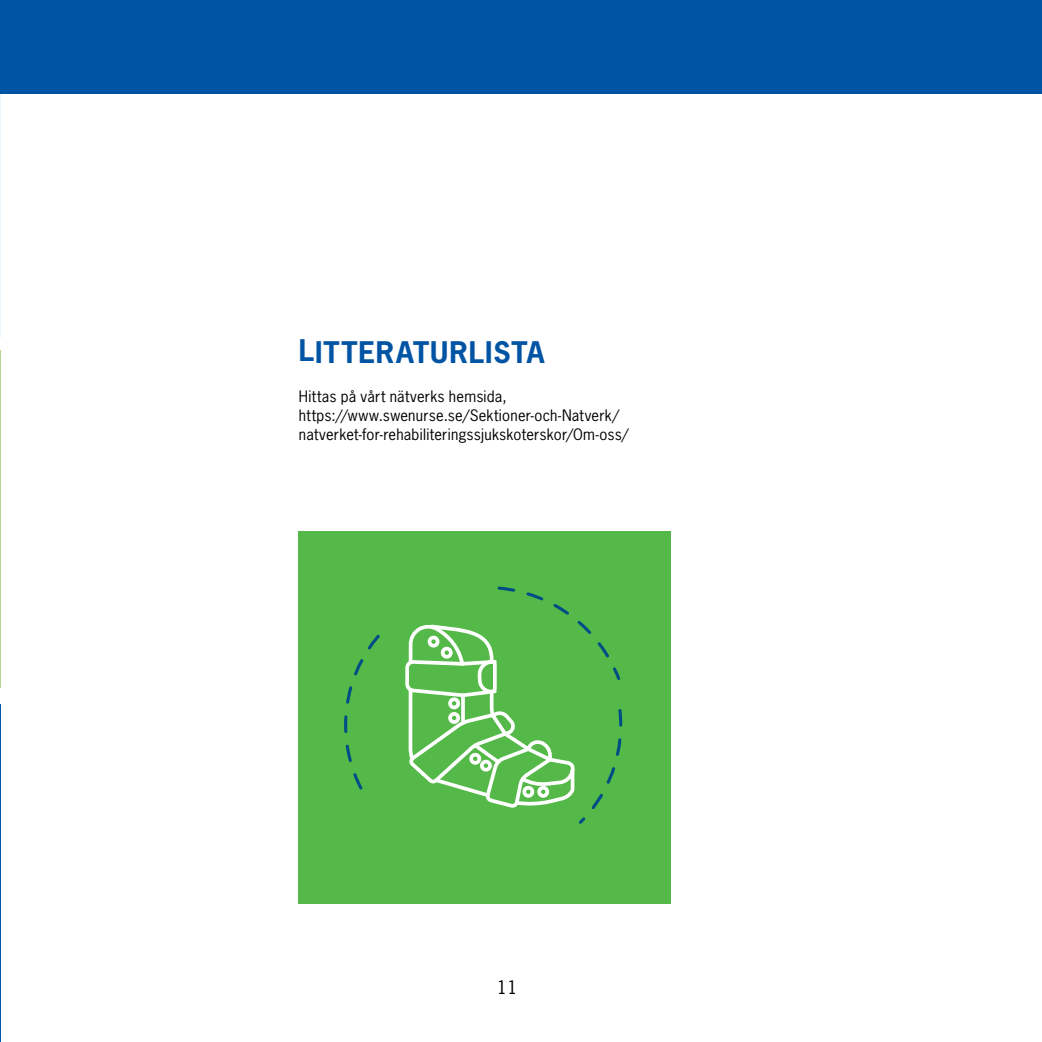
<style>
.page{position:relative;width:1042px;height:1042px;background:#fff}
.page>*{position:absolute;margin:0;border:0;box-sizing:border-box;transform-origin:0 0}
.t1{font:700 28px "News Gothic Std";letter-spacing:.03em;color:#0054a4}
.t2{font:17.5px "News Gothic Std";color:#000}
.t3{font:14.88px/19.2px "News Gothic Std";letter-spacing:.015em;color:#000}
</style>
<div class="page">
<hr style="left:0;top:350px;width:1px;height:338px;background:#b4d88b">
<hr style="left:0;top:704px;width:1px;height:338px;background:#0054a4">
<div style="left:299px;top:531px;width:372px;height:372px;background:#54b948"></div>
<svg style="left:344px;top:634px;width:36px;height:156px"></svg>
<svg style="left:402px;top:586px;width:222px;height:318px"></svg>
<div style="left:0;top:0;width:1042px;height:94px;background:#0054a4"></div>
<h1 class="t1" style="left:299px;top:334px;width:247px">LITTERATURLISTA</h1>
<p class="t3" style="left:299px;top:386px;width:331px">Hittas på vårt nätverks hemsida, https://www.swenurse.se/Sektioner-och-Natverk/ natverket-for-rehabiliteringssjukskoterskor/Om-oss/</p>
<p class="t2" style="left:497px;top:976px;width:22px">11</p>
</div>
